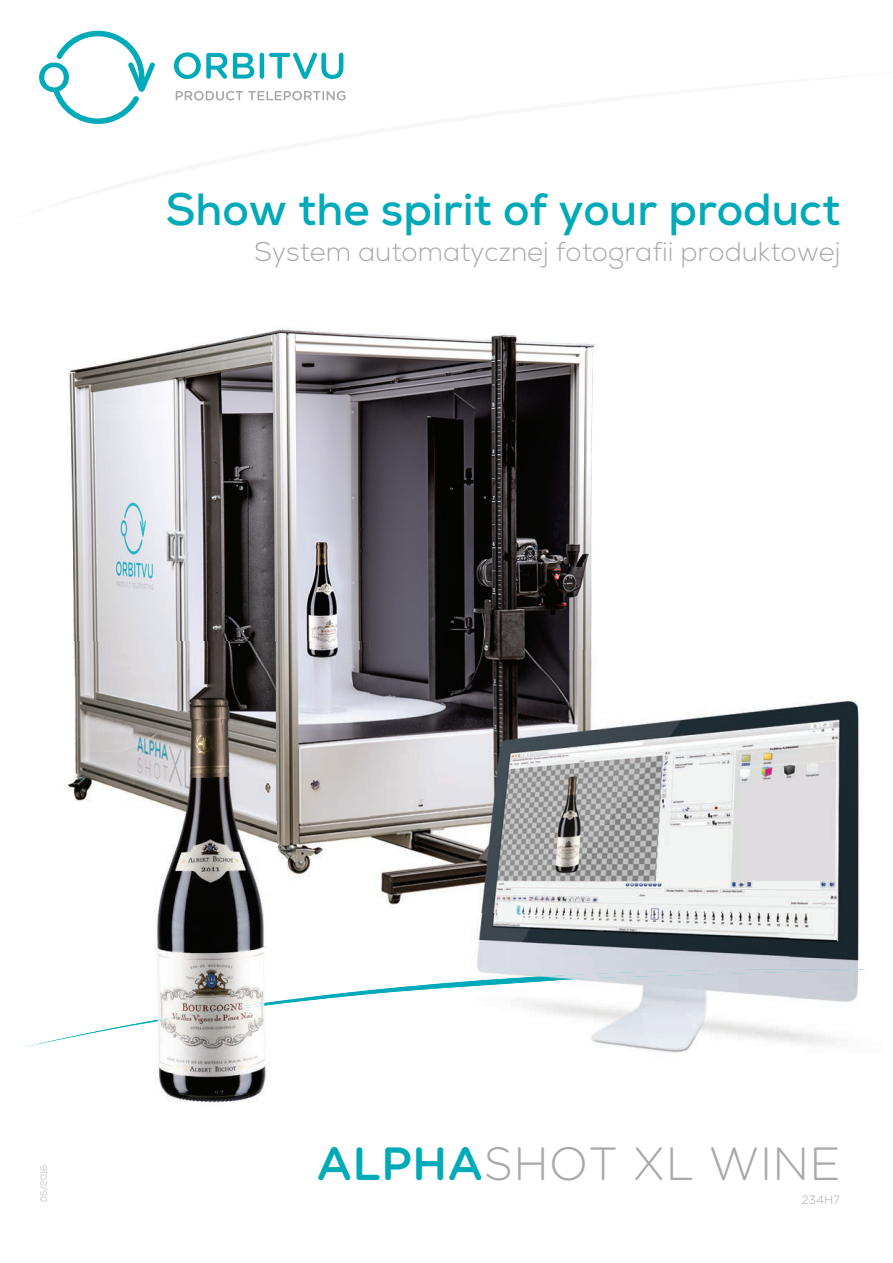
<style>
.page{position:relative;width:893px;height:1263px;background:#fff}
.page>*{position:absolute;margin:0;border:0;box-sizing:border-box;transform-origin:0 0}
.t1{font:300 46.5px "Gotham Rounded";color:#a8a9ad}
.t2{font:700 45px "Nexa";color:#00aab8}
.t3{font:300 27px "Nexa";color:#a8a9ad}
.t4{font:300 12px "Gotham Rounded";color:#a8a9ad}
.t5{font:300 8.85px "Nexa";color:#a8a9ad}
.s1{font-weight:500;color:#00aab8}
</style>
<div class="page">
<img style="left:69px;top:329px;width:525px;height:322px">
<svg style="left:39px;top:31px;width:116px;height:93px"></svg>
<svg style="left:174px;top:52px;width:53px;height:27px"></svg>
<svg style="left:233px;top:53px;width:21px;height:26px"></svg>
<hr style="left:260px;top:53px;width:4px;height:26px;background:#00aab8;border-radius:2px">
<svg style="left:269px;top:53px;width:74px;height:26px"></svg>
<svg style="left:176px;top:91px;width:169px;height:10px"></svg>
<img style="left:789px;top:698px;width:70px;height:347px">
<img style="left:476px;top:912px;width:313px;height:141px">
<img style="left:370px;top:969px;width:496px;height:25px">
<img style="left:370px;top:651px;width:449px;height:261px">
<img style="left:68px;top:641px;width:302px;height:464px">
<img style="left:40px;top:992px;width:313px;height:52px">
<img style="left:353px;top:990px;width:17px;height:6px">
<h2 class="t2" style="left:166px;top:180px;width:676px">Show the spirit of your product</h2>
<p class="t3" style="left:254px;top:236px;width:588px">System automatycznej fotografii produktowej</p>
<p class="t5" style="left:39px;top:1202px;width:39px;rotate:-90deg">05/2016</p>
<h1 class="t1" style="left:316px;top:1133px;width:525px"><span class="s1">ALPHA</span>SHOT XL WINE</h1>
<p class="t4" style="left:802px;top:1191px;width:40px">234H7</p>
</div>
